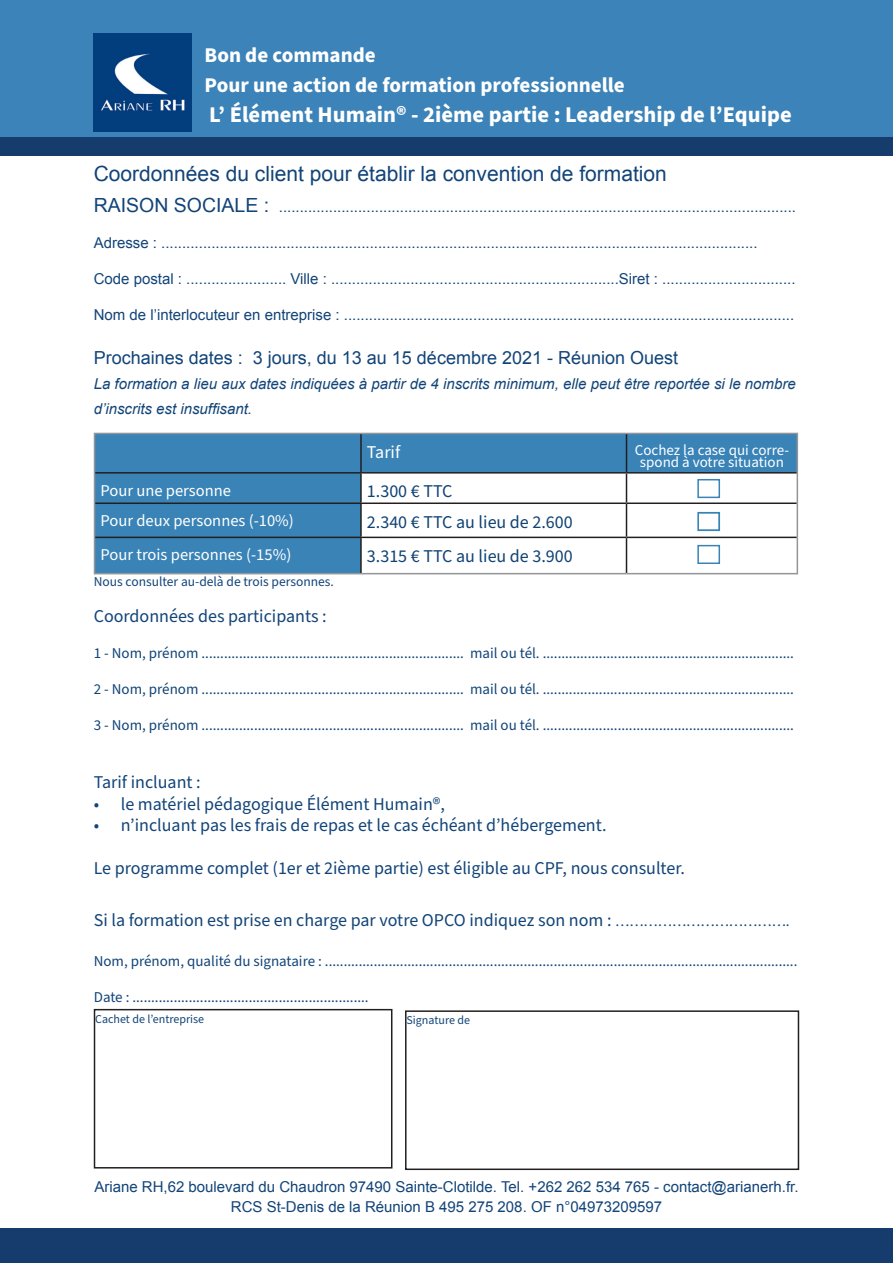
<style>
.page{position:relative;width:893px;height:1263px;background:#fff}
.page>*{position:absolute;margin:0;border:0;box-sizing:border-box;transform-origin:0 0}
.Titre_de_la_page{font:700 22.5px "Source Sans Pro";color:#fff}
.Rubrique1{font:21px "Arial";color:#124478}
.Titre_de_la_page-2{font:700 21px "Source Sans Pro";color:#fff}
.Corps_du_texte_-_gau{font:18px "Source Sans Pro";color:#124478}
.Corps_du_texte_-_gau-2{font:18px "Arial";color:#124478}
.Petits_caractères{font:18px "Source Sans Pro";color:#114374}
.Petits_caractères-2{font:18px "Source Sans Pro";color:#fff}
.Petits_caractères-3{font:16.5px "Source Sans Pro";color:#fff}
.Corps_du_texte_-_gau-3{font:15px "Arial";color:#124478}
.Corps_du_texte_-_gau-4{font:15px "Source Sans Pro";color:#124478}
.Petits_caractères-4{font:15px "Source Sans Pro";color:#124478}
.Petits_caractères-5{font:15px "Arial";color:#124478}
.Corps_du_texte_-_gau-5{font:italic 15px/25.2px "Arial";color:#124478}
.Petits_caractères-6{font:15px/12px "Source Sans Pro";color:#fff;text-align:center}
.Corps_du_texte_-_gau-6{font:13.5px "Source Sans Pro";color:#124478}
.Petits_caractères-7{font:12px "Source Sans Pro";color:#124478}
.s1{font-size:19.5px}
.s2{font-size:15px}
</style>
<div class="page">
<div style="left:0;top:1229px;width:893px;height:34px;background:#163c6e"></div>
<div style="left:0;top:137px;width:893px;height:19px;background:#163c6e"></div>
<div style="left:0;top:0;width:893px;height:137px;background:#3b83b9"></div>
<svg style="left:95px;top:434px;width:702px;height:139px;fill:#3983b7"></svg>
<hr style="left:94px;top:433px;width:267px;height:1px;background:#939598">
<hr style="left:94px;top:434px;width:1px;height:39px;background:#939598">
<hr style="left:361px;top:433px;width:265px;height:1px;background:#939598">
<hr style="left:626px;top:433px;width:172px;height:1px;background:#939598">
<hr style="left:797px;top:434px;width:1px;height:39px;background:#939598">
<hr style="left:94px;top:473px;width:1px;height:30px;background:#939598">
<hr style="left:797px;top:473px;width:1px;height:30px;background:#939598">
<hr style="left:94px;top:503px;width:1px;height:34px;background:#939598">
<hr style="left:797px;top:503px;width:1px;height:34px;background:#939598">
<hr style="left:94px;top:537px;width:1px;height:36px;background:#939598">
<hr style="left:797px;top:537px;width:1px;height:36px;background:#939598">
<hr style="left:94px;top:573px;width:267px;height:1px;background:#939598">
<hr style="left:361px;top:573px;width:265px;height:1px;background:#939598">
<hr style="left:626px;top:573px;width:172px;height:1px;background:#939598">
<hr style="left:360px;top:434px;width:2px;height:38px;background:#231f20">
<hr style="left:626px;top:434px;width:1px;height:38px;background:#231f20">
<hr style="left:95px;top:472px;width:266px;height:2px;background:#231f20">
<hr style="left:361px;top:472px;width:265px;height:2px;background:#231f20">
<hr style="left:360px;top:474px;width:2px;height:28px;background:#231f20">
<hr style="left:626px;top:472px;width:171px;height:2px;background:#231f20">
<svg style="left:626px;top:474px;width:1px;height:28px"></svg>
<hr style="left:95px;top:502px;width:266px;height:2px;background:#231f20">
<hr style="left:361px;top:502px;width:265px;height:2px;background:#231f20">
<hr style="left:360px;top:504px;width:2px;height:33px;background:#231f20">
<hr style="left:626px;top:502px;width:171px;height:2px;background:#231f20">
<hr style="left:626px;top:504px;width:1px;height:33px;background:#231f20">
<hr style="left:95px;top:537px;width:266px;height:1px;background:#231f20">
<hr style="left:361px;top:537px;width:265px;height:1px;background:#231f20">
<hr style="left:360px;top:538px;width:2px;height:35px;background:#231f20">
<hr style="left:626px;top:537px;width:171px;height:1px;background:#231f20">
<hr style="left:626px;top:538px;width:1px;height:35px;background:#231f20">
<div style="left:94px;top:1009px;width:298px;height:159px;border:2px solid #231f20"></div>
<div style="left:405px;top:1010px;width:394px;height:160px;border:2px solid #231f20"></div>
<img style="left:94px;top:33px;width:98px;height:98px">
<div style="left:697px;top:479px;width:23px;height:19px;background:#fff;border:2px solid #3983b7"></div>
<div style="left:698px;top:513px;width:21px;height:17px;background:#fff"></div>
<div style="left:697px;top:512px;width:23px;height:19px;border:2px solid #3983b7"></div>
<div style="left:697px;top:545px;width:23px;height:19px;background:#fff;border:2px solid #3983b7"></div>
<p class="Titre_de_la_page-2" style="left:205px;top:41px;width:173px">Bon de commande</p>
<p class="Titre_de_la_page-2" style="left:205px;top:71px;width:422px">Pour une action de formation professionnelle</p>
<p class="Titre_de_la_page" style="left:209px;top:100px;width:584px">L’ Élément Humain® - 2ième partie : Leadership de l’Equipe</p>
<p class="Rubrique1" style="left:94px;top:160px;width:575px">Coordonnées du client pour établir la convention de formation</p>
<p class="Corps_du_texte_-_gau-3" style="left:94px;top:197px;width:704px"><span class="s1">RAISON SOCIALE :</span> ............................................................................................................................</p>
<p class="Corps_du_texte_-_gau-3" style="left:94px;top:233px;width:665px">Adresse : ...............................................................................................................................................</p>
<p class="Corps_du_texte_-_gau-3" style="left:94px;top:269px;width:703px">Code postal : ........................ Ville : .....................................................................Siret : ................................</p>
<p class="Corps_du_texte_-_gau-3" style="left:94px;top:305px;width:702px">Nom de l’interlocuteur en entreprise : ............................................................................................................</p>
<p class="Corps_du_texte_-_gau-2" style="left:94px;top:346px;width:586px">Prochaines dates : 3 jours, du 13 au 15 décembre 2021 - Réunion Ouest</p>
<p class="Corps_du_texte_-_gau-5" style="left:94px;top:371px;width:703px">La formation a lieu aux dates indiquées à partir de 4 inscrits minimum, elle peut être reportée si le nombre d’inscrits est insuffisant.</p>
<p class="Petits_caractères-2" style="left:367px;top:440px;width:35px">Tarif</p>
<p class="Petits_caractères-6" style="left:635px;top:444px;width:156px">Cochez la case qui corre&shy;spond à votre situation</p>
<p class="Petits_caractères-3" style="left:101px;top:479px;width:132px">Pour une personne</p>
<p class="Petits_caractères" style="left:367px;top:479px;width:87px">1.300 € TTC</p>
<p class="Petits_caractères-3" style="left:101px;top:510px;width:195px">Pour deux personnes (-10%)</p>
<p class="Petits_caractères" style="left:367px;top:510px;width:207px">2.340 € TTC au lieu de 2.600</p>
<p class="Petits_caractères-3" style="left:101px;top:544px;width:192px">Pour trois personnes (-15%)</p>
<p class="Petits_caractères" style="left:367px;top:544px;width:207px">3.315 € TTC au lieu de 3.900</p>
<p class="Corps_du_texte_-_gau-6" style="left:94px;top:573px;width:242px">Nous consulter au-delà de trois personnes.</p>
<p class="Corps_du_texte_-_gau" style="left:94px;top:604px;width:234px">Coordonnées des participants :</p>
<p class="Corps_du_texte_-_gau-4" style="left:94px;top:643px;width:702px">1 - Nom, prénom ...................................................................... mail ou tél. ...................................................................</p>
<p class="Corps_du_texte_-_gau-4" style="left:94px;top:679px;width:702px">2 - Nom, prénom ...................................................................... mail ou tél. ...................................................................</p>
<p class="Corps_du_texte_-_gau-4" style="left:94px;top:715px;width:702px">3 - Nom, prénom ...................................................................... mail ou tél. ...................................................................</p>
<p class="Corps_du_texte_-_gau" style="left:94px;top:770px;width:108px">Tarif incluant :</p>
<p class="Corps_du_texte_-_gau" style="left:94px;top:792px;width:353px">• le matériel pédagogique Élément Humain®,</p>
<p class="Corps_du_texte_-_gau" style="left:94px;top:813px;width:514px">• n’incluant pas les frais de repas et le cas échéant d’hébergement.</p>
<p class="Corps_du_texte_-_gau" style="left:94px;top:856px;width:593px">Le programme complet (1er et 2ième partie) est éligible au CPF, nous consulter.</p>
<p class="Corps_du_texte_-_gau" style="left:94px;top:908px;width:697px">Si la formation est prise en charge par votre OPCO indiquez son nom : <span class="s2">……………………………….</span></p>
<p class="Petits_caractères-4" style="left:94px;top:951px;width:705px">Nom, prénom, qualité du signataire : ..............................................................................................................................</p>
<p class="Petits_caractères-4" style="left:94px;top:987px;width:276px">Date : ...............................................................</p>
<p class="Petits_caractères-7" style="left:95px;top:1011px;width:110px">Cachet de l’entreprise</p>
<p class="Petits_caractères-7" style="left:406px;top:1012px;width:65px">Signature de</p>
<p class="Petits_caractères-5" style="left:94px;top:1177px;width:706px">Ariane RH,62 boulevard du Chaudron 97490 Sainte-Clotilde. Tel. +262 262 534 765 - contact@arianerh.fr.</p>
<p class="Petits_caractères-5" style="left:231px;top:1197px;width:433px">RCS St-Denis de la Réunion B 495 275 208. OF n°04973209597</p>
</div>
